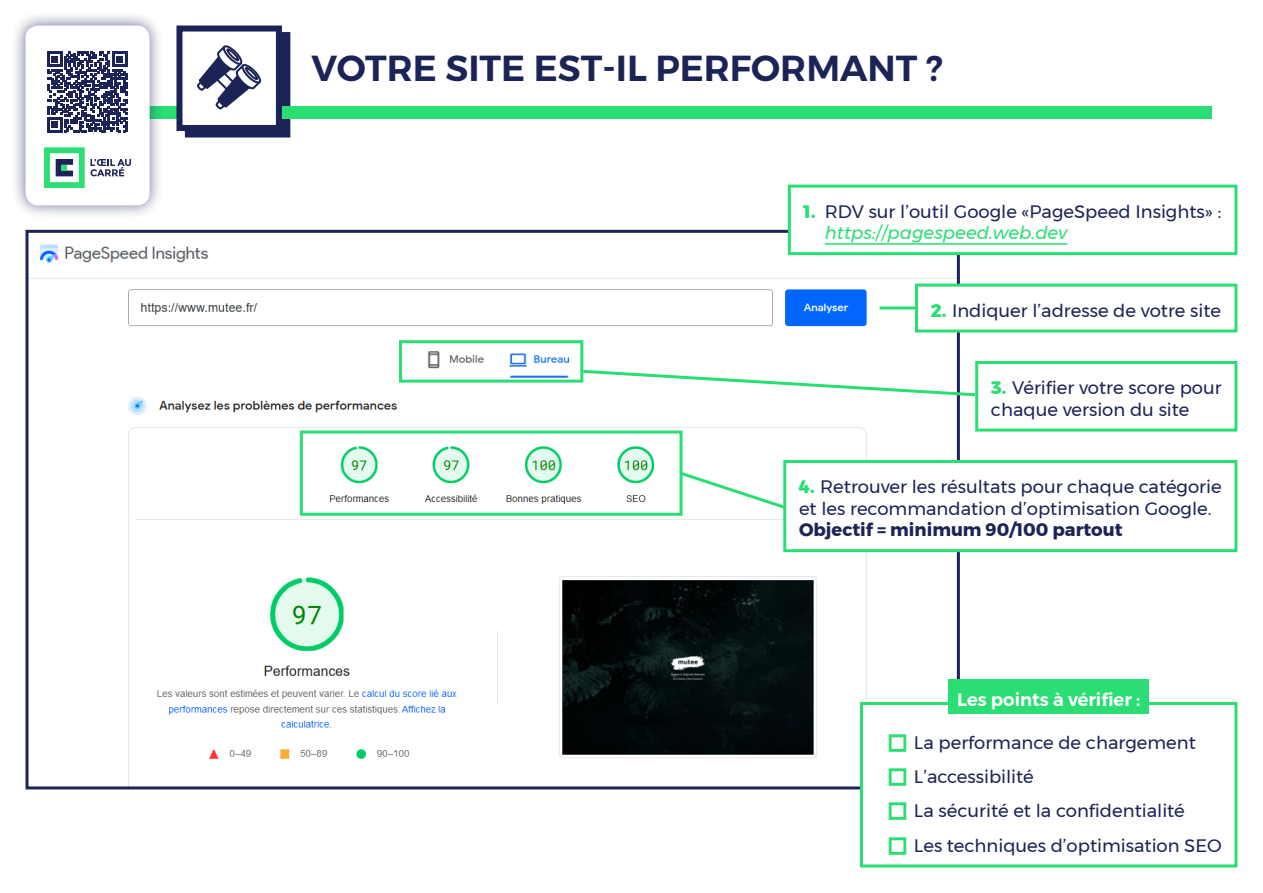
<style>
.page{position:relative;width:1263px;height:893px;background:#fff}
.page>*{position:absolute;margin:0;border:0;box-sizing:border-box;transform-origin:0 0}
.t1{font:600 36px "Montserrat";color:#1c2457}
.t2{font:18px/21.6px "Montserrat";color:#1c2457}
.t3{font:700 18px "Montserrat";color:#1c2457}
.t4{font:600 18px "Montserrat";color:#fff}
.s1{font-weight:800;color:#2bde73}
.s2{font-style:italic;color:#2bde73}
.s3{font-size:45px;color:#2bde73}
</style>
<div class="page">
<img style="left:30px;top:234px;width:926px;height:551px">
<svg style="left:682px;top:470px;width:101px;height:42px"></svg>
<div style="left:861px;top:703px;width:375px;height:163px;background:#fff"></div>
<div style="left:860px;top:702px;width:377px;height:165px;border:3px solid #2bde73"></div>
<div style="left:789px;top:186px;width:447px;height:68px;background:#fff"></div>
<hr style="left:825px;top:243px;width:242px;height:2px;background:#2bde73">
<div style="left:788px;top:185px;width:449px;height:70px;border:3px solid #2bde73"></div>
<div style="left:916px;top:285px;width:320px;height:46px;background:#fff"></div>
<div style="left:915px;top:284px;width:322px;height:49px;border:3px solid #2bde73"></div>
<div style="left:975px;top:361px;width:262px;height:71px;border:3px solid #2bde73"></div>
<div style="left:785px;top:461px;width:451px;height:90px;background:#fff"></div>
<div style="left:783px;top:460px;width:454px;height:92px;border:3px solid #2bde73"></div>
<hr style="left:879px;top:306px;width:36px;height:3px;background:#2bde73">
<svg style="left:580px;top:368px;width:398px;height:30px"></svg>
<div style="left:399px;top:340px;width:184px;height:43px;border:3px solid #2bde73"></div>
<div style="left:300px;top:430px;width:382px;height:86px;border:3px solid #2bde73"></div>
<div style="left:948px;top:680px;width:201px;height:34px;background:#2bde73"></div>
<div style="left:80px;top:106px;width:1132px;height:13px;background:#2bde73"></div>
<div style="left:11px;top:11px;width:153px;height:209px;background:#1c2457;opacity:.65"></div>
<div style="left:26px;top:26px;width:124px;height:179px;background:#fff;border-radius:13px"></div>
<svg style="left:44px;top:147px;width:87px;height:41px"></svg>
<svg style="left:47px;top:52px;width:80px;height:80px"></svg>
<svg style="left:176px;top:25px;width:115px;height:113px"></svg>
<h1 class="t1" style="left:312px;top:46px;width:632px">VOTRE SITE EST-IL PERFORMANT ?</h1>
<p class="t2" style="left:825px;top:201px;width:398px;text-indent:-21px"><span class="s1">1.</span> RDV sur l’outil Google «PageSpeed Insights» : <span class="s2">https://pagespeed.web.dev</span></p>
<p class="t2" style="left:931px;top:300px;width:292px"><span class="s1">2.</span> Indiquer l’adresse de votre site</p>
<p class="t2" style="left:991px;top:377px;width:232px"><span class="s1">3.</span> Vérifier votre score pour chaque version du site</p>
<p class="t2" style="left:799px;top:476px;width:424px"><span class="s1">4.</span> Retrouver les résultats pour chaque catégorie et les recommandation d’optimisation Google.</p>
<p class="t3" style="left:799px;top:519px;width:325px">Objectif = minimum 90/100 partout</p>
<p class="t4" style="left:957px;top:688px;width:185px">Les points à vérifier :</p>
<p class="t2" style="left:884px;top:731px;width:313px"><span class="s3">□</span>La performance de chargement</p>
<p class="t2" style="left:884px;top:766px;width:151px"><span class="s3">□</span>L’accessibilité</p>
<p class="t2" style="left:884px;top:800px;width:302px"><span class="s3">□</span>La sécurité et la confidentialité</p>
<p class="t2" style="left:884px;top:834px;width:339px"><span class="s3">□</span>Les techniques d’optimisation SEO</p>
</div>
